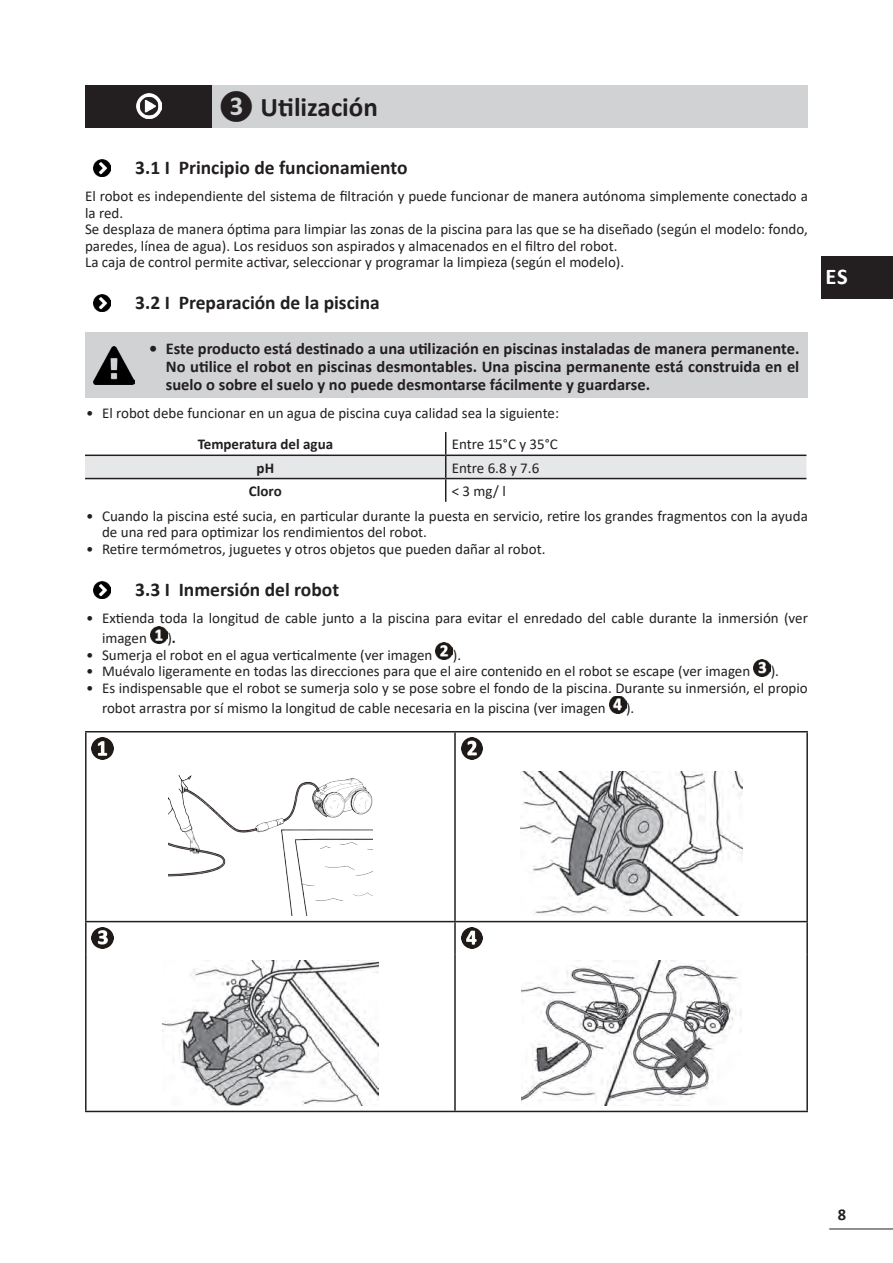
<style>
.page{position:relative;width:893px;height:1263px;background:#fff}
.page>*{position:absolute;margin:0;border:0;box-sizing:border-box;transform-origin:0 0}
.t1{font:700 27px "Calibri";color:#231f20}
.t2{font:700 22.5px "Calibri";color:#fff}
.t3{font:700 19.5px "Calibri";color:#231f20}
.t4{font:700 16.5px/18px "Calibri";color:#231f20;text-align:justify}
.t5{font:15px/16.5px "Calibri";color:#231f20}
.t6{font:700 15px "Calibri";color:#231f20}
.s1{font-weight:700}
</style>
<div class="page">
<hr style="left:829px;top:1228px;width:64px;height:1px;background:#231f20">
<div style="left:85px;top:85px;width:128px;height:43px;background:#231f20"></div>
<div style="left:213px;top:85px;width:595px;height:43px;background:#d1d2d4"></div>
<img style="left:136px;top:94px;width:26px;height:25px">
<img style="left:94px;top:159px;width:17px;height:17px">
<img style="left:94px;top:295px;width:17px;height:17px">
<div style="left:85px;top:333px;width:55px;height:65px;background:#d1d2d4"></div>
<div style="left:140px;top:333px;width:668px;height:65px;background:#d1d2d4"></div>
<img style="left:94px;top:346px;width:41px;height:38px">
<svg style="left:85px;top:432px;width:721px;height:70px"></svg>
<img style="left:94px;top:581px;width:17px;height:17px">
<img style="left:150px;top:626px;width:17px;height:17px">
<img style="left:436px;top:643px;width:17px;height:17px">
<img style="left:754px;top:659px;width:17px;height:17px">
<img style="left:609px;top:696px;width:17px;height:17px">
<hr style="left:85px;top:731px;width:370px;height:1px;background:#231f20">
<hr style="left:85px;top:732px;width:2px;height:33px;background:#231f20">
<hr style="left:455px;top:731px;width:353px;height:1px;background:#231f20">
<hr style="left:454px;top:732px;width:2px;height:33px;background:#231f20">
<hr style="left:806px;top:732px;width:2px;height:33px;background:#231f20">
<hr style="left:85px;top:765px;width:2px;height:156px;background:#231f20">
<hr style="left:454px;top:765px;width:2px;height:156px;background:#231f20">
<hr style="left:806px;top:765px;width:2px;height:156px;background:#231f20">
<hr style="left:85px;top:921px;width:370px;height:1px;background:#231f20">
<hr style="left:85px;top:922px;width:2px;height:33px;background:#231f20">
<hr style="left:455px;top:921px;width:353px;height:1px;background:#231f20">
<hr style="left:454px;top:922px;width:2px;height:33px;background:#231f20">
<hr style="left:806px;top:922px;width:2px;height:33px;background:#231f20">
<hr style="left:85px;top:955px;width:2px;height:156px;background:#231f20">
<hr style="left:454px;top:955px;width:2px;height:156px;background:#231f20">
<hr style="left:806px;top:955px;width:2px;height:156px;background:#231f20">
<hr style="left:85px;top:1111px;width:370px;height:1px;background:#231f20">
<hr style="left:455px;top:1111px;width:353px;height:1px;background:#231f20">
<img style="left:92px;top:738px;width:21px;height:21px">
<img style="left:461px;top:738px;width:21px;height:21px">
<img style="left:169px;top:775px;width:203px;height:140px">
<img style="left:520px;top:771px;width:222px;height:144px">
<img style="left:92px;top:927px;width:21px;height:22px">
<img style="left:461px;top:927px;width:21px;height:22px">
<img style="left:162px;top:961px;width:217px;height:144px">
<img style="left:521px;top:961px;width:220px;height:144px">
<div style="left:821px;top:256px;width:72px;height:42px;background:#231f20"></div>
<h1 class="t1" style="left:219px;top:88px;width:161px">❸ Utilización</h1>
<h3 class="t3" style="left:135px;top:153px;width:274px">3.1 I Principio de funcionamiento</h3>
<p class="t5" style="left:85px;top:188px;width:724px">El robot es independiente del sistema de filtración y puede funcionar de manera autónoma simplemente conectado a la red.<br>Se desplaza de manera óptima para limpiar las zonas de la piscina para las que se ha diseñado (según el modelo: fondo, paredes, línea de agua). Los residuos son aspirados y almacenados en el filtro del robot.<br>La caja de control permite activar, seleccionar y programar la limpieza (según el modelo).</p>
<h3 class="t3" style="left:135px;top:289px;width:246px">3.2 I Preparación de la piscina</h3>
<p class="t4" style="left:166px;top:339px;width:635px;text-indent:-17px">• Este producto está destinado a una utilización en piscinas instaladas de manera permanente.<br>No utilice el robot en piscinas desmontables. Una piscina permanente está construida en el suelo o sobre el suelo y no puede desmontarse fácilmente y guardarse.</p>
<p class="t5" style="left:86px;top:404px;width:474px">• El robot debe funcionar en un agua de piscina cuya calidad sea la siguiente:</p>
<p class="t6" style="left:198px;top:434px;width:137px">Temperatura del agua</p>
<p class="t5" style="left:452px;top:436px;width:108px">Entre 15°C y 35°C</p>
<p class="t6" style="left:257px;top:457px;width:19px">pH</p>
<p class="t5" style="left:452px;top:459px;width:89px">Entre 6.8 y 7.6</p>
<p class="t6" style="left:249px;top:480px;width:34px">Cloro</p>
<p class="t5" style="left:452px;top:482px;width:56px">&lt; 3 mg/ l</p>
<p class="t5" style="left:102px;top:507px;width:707px;text-indent:-16px">• Cuando la piscina esté sucia, en particular durante la puesta en servicio, retire los grandes fragmentos con la ayuda de una red para optimizar los rendimientos del robot.</p>
<p class="t5" style="left:86px;top:540px;width:461px">• Retire termómetros, juguetes y otros objetos que pueden dañar al robot.</p>
<h3 class="t3" style="left:135px;top:575px;width:205px">3.3 I Inmersión del robot</h3>
<p class="t5" style="left:102px;top:608px;width:707px;line-height:20px;text-indent:-16px">• Extienda toda la longitud de cable junto a la piscina para evitar el enredado del cable durante la inmersión (ver imagen</p>
<p class="t5" style="left:167px;top:630px;width:10px">)<span class="s1">.</span></p>
<p class="t5" style="left:86px;top:646px;width:348px">• Sumerja el robot en el agua verticalmente (ver imagen</p>
<p class="t5" style="left:453px;top:646px;width:10px">).</p>
<p class="t5" style="left:86px;top:663px;width:666px">• Muévalo ligeramente en todas las direcciones para que el aire contenido en el robot se escape (ver imagen</p>
<p class="t5" style="left:771px;top:663px;width:10px">).</p>
<p class="t5" style="left:102px;top:678px;width:707px;line-height:20px;text-indent:-16px">• Es indispensable que el robot se sumerja solo y se pose sobre el fondo de la piscina. Durante su inmersión, el propio robot arrastra por sí mismo la longitud de cable necesaria en la piscina (ver imagen</p>
<p class="t5" style="left:626px;top:699px;width:10px">).</p>
<h2 class="t2" style="left:825px;top:261px;width:24px">ES</h2>
<p class="t4" style="left:838px;top:1206px;width:10px">8</p>
</div>
